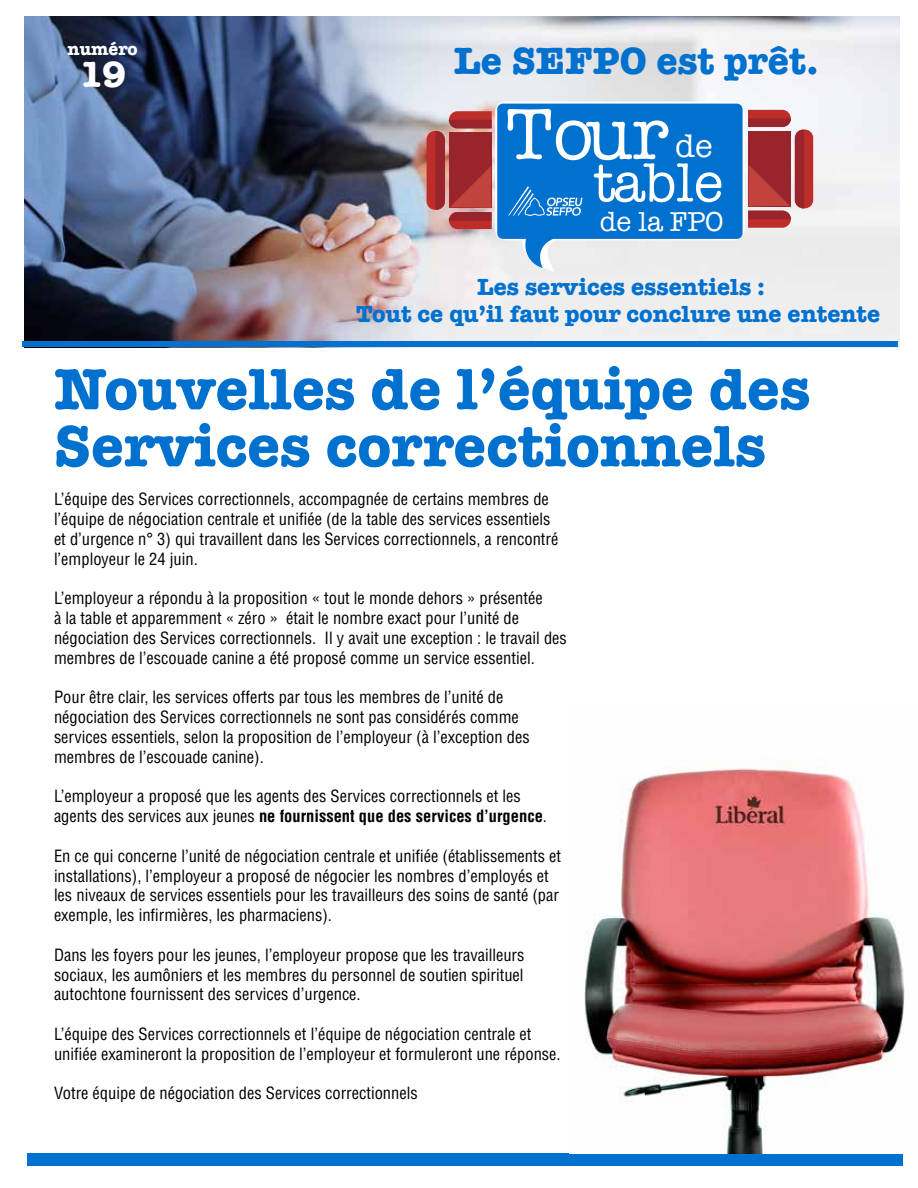
<style>
.page{position:relative;width:918px;height:1188px;background:#fff}
.page>*{position:absolute;margin:0;border:0;box-sizing:border-box;transform-origin:0 0}
.t1{font:74.55px "American Typewriter";color:#fff}
.t2{font:700 60px/57px "American Typewriter";color:#0071ce}
.t3{font:55.95px "American Typewriter";color:#fff}
.t4{font:700 39px "American Typewriter";color:#0071ce}
.t5{font:700 37.5px "American Typewriter";color:#fff}
.t6{font:33.15px "American Typewriter";color:#fff}
.t7{font:28.05px "American Typewriter";color:#fff}
.t8{font:700 24px/27px "American Typewriter";color:#0071ce;text-align:center}
.t9{font:700 18px "American Typewriter";color:#fff}
.t10{font:condensed 16.5px/19.8px "Helvetica LT Std";color:#000}
.s1{font-weight:700}
</style>
<div class="page">
<div style="left:27px;top:1153px;width:875px;height:12px;background:#0071ce"></div>
<img style="left:25px;top:16px;width:875px;height:332px">
<div style="left:23px;top:341px;width:875px;height:6px;background:#0071ce"></div>
<svg style="left:490px;top:96px;width:260px;height:185px"></svg>
<div style="left:795px;top:130px;width:18px;height:78px;background:#bd2e2b;border-radius:8px"></div>
<div style="left:427px;top:131px;width:18px;height:79px;background:#bd2e2b;border-radius:8px"></div>
<svg style="left:436px;top:104px;width:368px;height:164px;background:#5d85b8"></svg>
<img style="left:584px;top:768px;width:321px;height:385px">
<p class="t9" style="left:68px;top:33px;width:72px">numéro</p>
<h3 class="t5" style="left:79px;top:42px;width:49px">19</h3>
<h3 class="t5" style="left:70px;top:31px;width:49px">18</h3>
<h3 class="t4" style="left:454px;top:27px;width:367px">Le SEFPO est prêt.</h3>
<h1 class="t1" style="left:506px;top:77px;width:165px">Tour</h1>
<h3 class="t3" style="left:593px;top:140px;width:131px">table</h3>
<h3 class="t7" style="left:600px;top:200px;width:126px">de la FPO</h3>
<h3 class="t6" style="left:675px;top:120px;width:39px">de</h3>
<h3 class="t8" style="left:356px;top:272px;width:526px">Les services essentiels :<br>Tout ce qu’il faut pour conclure une entente</h3>
<h2 class="t2" style="left:54px;top:358px;width:758px">Nouvelles de l’équipe des<br>Services correctionnels</h2>
<p class="t10" style="left:54px;top:489px;width:506px">L’équipe des Services correctionnels, accompagnée de certains membres de l’équipe de négociation centrale et unifiée (de la table des services essentiels et d’urgence n° 3) qui travaillent dans les Services correctionnels, a rencontré l’employeur le 24 juin.</p>
<p class="t10" style="left:54px;top:588px;width:514px">L’employeur a répondu à la proposition « tout le monde dehors » présentée<br>à la table et apparemment « zéro » était le nombre exact pour l’unité de négociation des Services correctionnels. Il y avait une exception : le travail des membres de l’escouade canine a été proposé comme un service essentiel.</p>
<p class="t10" style="left:54px;top:687px;width:477px">Pour être clair, les services offerts par tous les membres de l’unité de négociation des Services correctionnels ne sont pas considérés comme services essentiels, selon la proposition de l’employeur (à l’exception des membres de l’escouade canine).</p>
<p class="t10" style="left:54px;top:786px;width:495px">L’employeur a proposé que les agents des Services correctionnels et les agents des services aux jeunes <span class="s1">ne fournissent que des services d’urgence</span>.</p>
<p class="t10" style="left:54px;top:846px;width:509px">En ce qui concerne l’unité de négociation centrale et unifiée (établissements et installations), l’employeur a proposé de négocier les nombres d’employés et les niveaux de services essentiels pour les travailleurs des soins de santé (par exemple, les infirmières, les pharmaciens).</p>
<p class="t10" style="left:54px;top:945px;width:472px;text-align:justify">Dans les foyers pour les jeunes, l’employeur propose que les travailleurs sociaux, les aumôniers et les membres du personnel de soutien spirituel autochtone fournissent des services d’urgence.</p>
<p class="t10" style="left:54px;top:1024px;width:508px">L’équipe des Services correctionnels et l’équipe de négociation centrale et unifiée examineront la proposition de l’employeur et formuleront une réponse.</p>
<p class="t10" style="left:54px;top:1083px;width:365px">Votre équipe de négociation des Services correctionnels</p>
</div>
